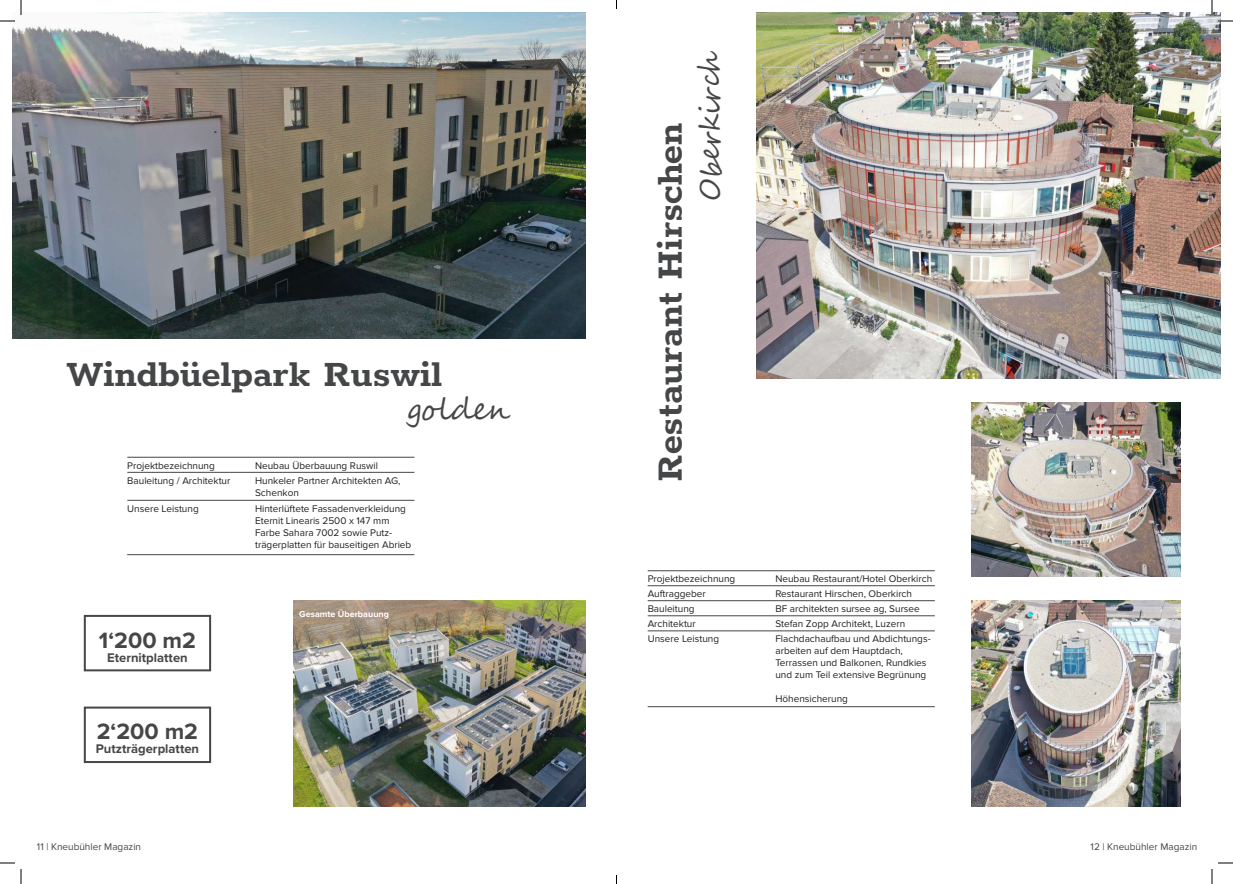
<style>
.page{position:relative;width:1233px;height:884px;background:#fff}
.page>*{position:absolute;margin:0;border:0;box-sizing:border-box;transform-origin:0 0}
.t1{font:700 41px "Rokkitt";color:#454647}
.t2{font:30px "Segoe Script";color:#454647}
.t3{font:28px "Segoe Script";color:#454647}
.t4{font:700 23px "Proxima Nova";color:#454647}
.t5{font:700 13px "Proxima Nova";color:#454647}
.t6{font:10px/12px "Proxima Nova";color:#231f20}
.t7{font:10px "Proxima Nova";color:#454647}
.t8{font:700 9px "Proxima Nova";color:#fff}
</style>
<div class="page">
<img style="left:756px;top:12px;width:464px;height:366px">
<img style="left:971px;top:601px;width:209px;height:205px">
<hr style="left:647px;top:571px;width:287px;height:1px;background:#454647">
<hr style="left:647px;top:585px;width:287px;height:1px;background:#454647">
<hr style="left:647px;top:616px;width:287px;height:1px;background:#454647">
<hr style="left:647px;top:631px;width:287px;height:1px;background:#454647">
<hr style="left:647px;top:706px;width:287px;height:1px;background:#454647">
<hr style="left:647px;top:600px;width:287px;height:1px;background:#454647">
<img style="left:971px;top:403px;width:209px;height:173px">
<img style="left:293px;top:601px;width:292px;height:205px">
<img style="left:12px;top:12px;width:573px;height:326px">
<div style="left:84px;top:706px;width:127px;height:57px;border:2px solid #454647"></div>
<div style="left:84px;top:615px;width:127px;height:56px;border:2px solid #454647"></div>
<hr style="left:127px;top:457px;width:287px;height:1px;background:#454647">
<hr style="left:127px;top:500px;width:287px;height:1px;background:#454647">
<hr style="left:127px;top:472px;width:287px;height:1px;background:#454647">
<hr style="left:127px;top:554px;width:287px;height:1px;background:#454647">
<svg style="left:1218px;top:20px;width:15px;height:2px"></svg>
<svg style="left:1218px;top:862px;width:15px;height:2px"></svg>
<svg style="left:0;top:0;width:22px;height:22px"></svg>
<svg style="left:0;top:862px;width:22px;height:22px"></svg>
<svg style="left:1211px;top:0;width:1px;height:15px"></svg>
<svg style="left:1211px;top:869px;width:1px;height:15px"></svg>
<h1 class="t1" style="left:66px;top:344px;width:378px">Windbüelpark Ruswil</h1>
<p class="t6" style="left:127px;top:460px;width:89px">Projektbezeichnung</p>
<p class="t6" style="left:255px;top:460px;width:124px">Neubau Überbauung Ruswil</p>
<h2 class="t2" style="left:407px;top:385px;width:105px">golden</h2>
<p class="t6" style="left:127px;top:475px;width:105px">Bauleitung / Architektur</p>
<p class="t6" style="left:255px;top:475px;width:147px">Hunkeler Partner Architekten AG,<br>Schenkon</p>
<p class="t6" style="left:127px;top:503px;width:73px">Unsere Leistung</p>
<p class="t6" style="left:255px;top:503px;width:158px">Hinterlüftete Fassadenverkleidung Eternit Linearis 2500 x 147 mm Farbe Sahara 7002 sowie Putz&shy;trägerplatten für bauseitigen Abrieb</p>
<h3 class="t4" style="left:99px;top:623px;width:98px">1‘200 m2</h3>
<h3 class="t5" style="left:107px;top:647px;width:82px">Eternitplatten</h3>
<h3 class="t4" style="left:97px;top:714px;width:103px">2‘200 m2</h3>
<h3 class="t5" style="left:96px;top:739px;width:105px">Putzträgerplatten</h3>
<p class="t7" style="left:37px;top:840px;width:106px">11 | Kneubühler Magazin</p>
<p class="t8" style="left:299px;top:607px;width:91px">Gesamte Überbauung</p>
<h1 class="t1" style="left:640px;top:482px;width:361px;rotate:-90deg">Restaurant Hirschen</h1>
<h3 class="t3" style="left:687px;top:201px;width:151px;rotate:-90deg">Oberkirch</h3>
<p class="t6" style="left:647px;top:573px;width:89px">Projektbezeichnung</p>
<p class="t6" style="left:775px;top:573px;width:158px">Neubau Restaurant/Hotel Oberkirch</p>
<p class="t6" style="left:647px;top:588px;width:60px">Auftraggeber</p>
<p class="t6" style="left:775px;top:588px;width:138px">Restaurant Hirschen, Oberkirch</p>
<p class="t6" style="left:647px;top:603px;width:48px">Bauleitung</p>
<p class="t6" style="left:775px;top:603px;width:146px">BF architekten sursee ag, Sursee</p>
<p class="t6" style="left:647px;top:618px;width:50px">Architektur</p>
<p class="t6" style="left:775px;top:618px;width:131px">Stefan Zopp Architekt, Luzern</p>
<p class="t6" style="left:647px;top:633px;width:73px">Unsere Leistung</p>
<p class="t6" style="left:775px;top:633px;width:157px">Flachdachaufbau und Abdichtungs&shy;arbeiten auf dem Hauptdach,<br>Terrassen und Balkonen, Rundkies und zum Teil extensive Begrünung</p>
<p class="t6" style="left:775px;top:693px;width:74px">Höhensicherung</p>
<p class="t7" style="left:1090px;top:840px;width:108px">12 | Kneubühler Magazin</p>
</div>
